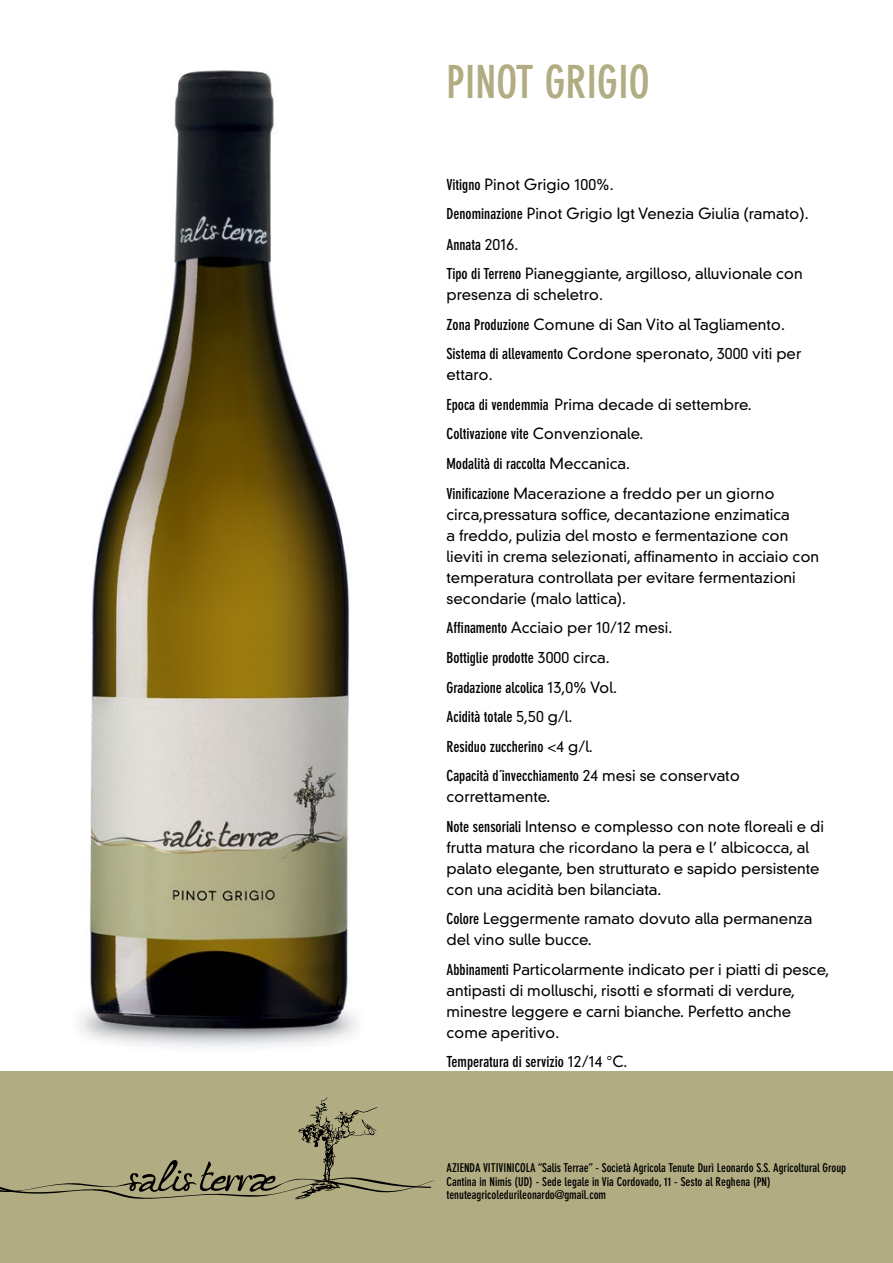
<style>
.page{position:relative;width:893px;height:1263px;background:#fff}
.page>*{position:absolute;margin:0;border:0;box-sizing:border-box;transform-origin:0 0}
.t1{font:700 condensed 45px "DIN Neuzeit Grotesk Std";color:#b2ac82}
.t2{font:300 15px/21px "DIN Neuzeit Grotesk Std";color:#000}
.t3{font:700 condensed 15px/29.7px "DIN Neuzeit Grotesk Std";color:#000}
.t4{font:700 condensed 12px/13.5px "DIN Neuzeit Grotesk Std";color:#000}
.s1{font-weight:700;font-stretch:condensed}
.s2{font-weight:300;font-stretch:normal}
</style>
<div class="page">
<div style="left:0;top:1071px;width:893px;height:192px;background:#b2ac82"></div>
<img style="left:80px;top:70px;width:276px;height:978px">
<svg style="left:0;top:1097px;width:435px;height:102px"></svg>
<h1 class="t1" style="left:446px;top:56px;width:205px">PINOT GRIGIO</h1>
<p class="t2" style="left:446px;top:170px;width:364px;line-height:29.7px"><span class="s1">Vitigno</span> Pinot Grigio 100%.<br><span class="s1">Denominazione</span> Pinot Grigio Igt Venezia Giulia (ramato).<br><span class="s1">Annata</span> 2016.<br><span class="s1">Tipo di Terreno</span> Pianeggiante, argilloso, alluvionale con</p>
<p class="t2" style="left:446px;top:280px;width:356px;line-height:29.5px">presenza di scheletro.<br><span class="s1">Zona Produzione</span> Comune di San Vito al Tagliamento.<br><span class="s1">Sistema di allevamento</span> Cordone speronato, 3000 viti per</p>
<p class="t2" style="left:446px;top:360px;width:330px;line-height:29.7px">ettaro.<br><span class="s1">Epoca di vendemmia</span> Prima decade di settembre.<br><span class="s1">Coltivazione vite</span> Convenzionale.<br><span class="s1">Modalità di raccolta</span> Meccanica.<br><span class="s1">Vinificazione</span> Macerazione a freddo per un giorno</p>
<p class="t2" style="left:446px;top:504px;width:374px">circa,pressatura soffice, decantazione enzimatica<br>a freddo, pulizia del mosto e fermentazione con lieviti in crema selezionati, affinamento in acciaio con temperatura controllata per evitare fermentazioni secondarie (malo lattica).</p>
<p class="t3" style="left:446px;top:613px;width:295px">Affinamento <span class="s2">Acciaio per 10/12 mesi.<br></span>Bottiglie prodotte <span class="s2">3000 circa.<br></span>Gradazione alcolica <span class="s2">13,0% Vol.<br></span>Acidità totale <span class="s2">5,50 g/l.<br></span>Residuo zuccherino <span class="s2">&lt;4 g/l.<br></span>Capacità d´invecchiamento <span class="s2">24 mesi se conservato</span></p>
<p class="t2" style="left:446px;top:782px;width:379px;line-height:29.5px">correttamente.<br><span class="s1">Note sensoriali</span> Intenso e complesso con note floreali e di</p>
<p class="t2" style="left:446px;top:837px;width:375px">frutta matura che ricordano la pera e l’ albicocca, al palato elegante, ben strutturato e sapido persistente con una acidità ben bilanciata.</p>
<p class="t2" style="left:446px;top:908px;width:367px"><span class="s1">Colore</span> Leggermente ramato dovuto alla permanenza del vino sulle bucce.</p>
<p class="t2" style="left:446px;top:959px;width:384px"><span class="s1">Abbinamenti</span> Particolarmente indicato per i piatti di pesce, antipasti di molluschi, risotti e sformati di verdure, minestre leggere e carni bianche. Perfetto anche come aperitivo.</p>
<p class="t3" style="left:446px;top:1047px;width:183px">Temperatura di servizio <span class="s2">12/14 °C.</span></p>
<p class="t4" style="left:446px;top:1161px;width:401px">AZIENDA VITIVINICOLA “Salis Terrae” - Società Agricola Tenute Durì Leonardo S.S. Agricoltural Group<br>Cantina in Nimis (UD) - Sede legale in Via Cordovado, 11 - Sesto al Reghena (PN) tenuteagricoledurileonardo@gmail.com</p>
</div>
